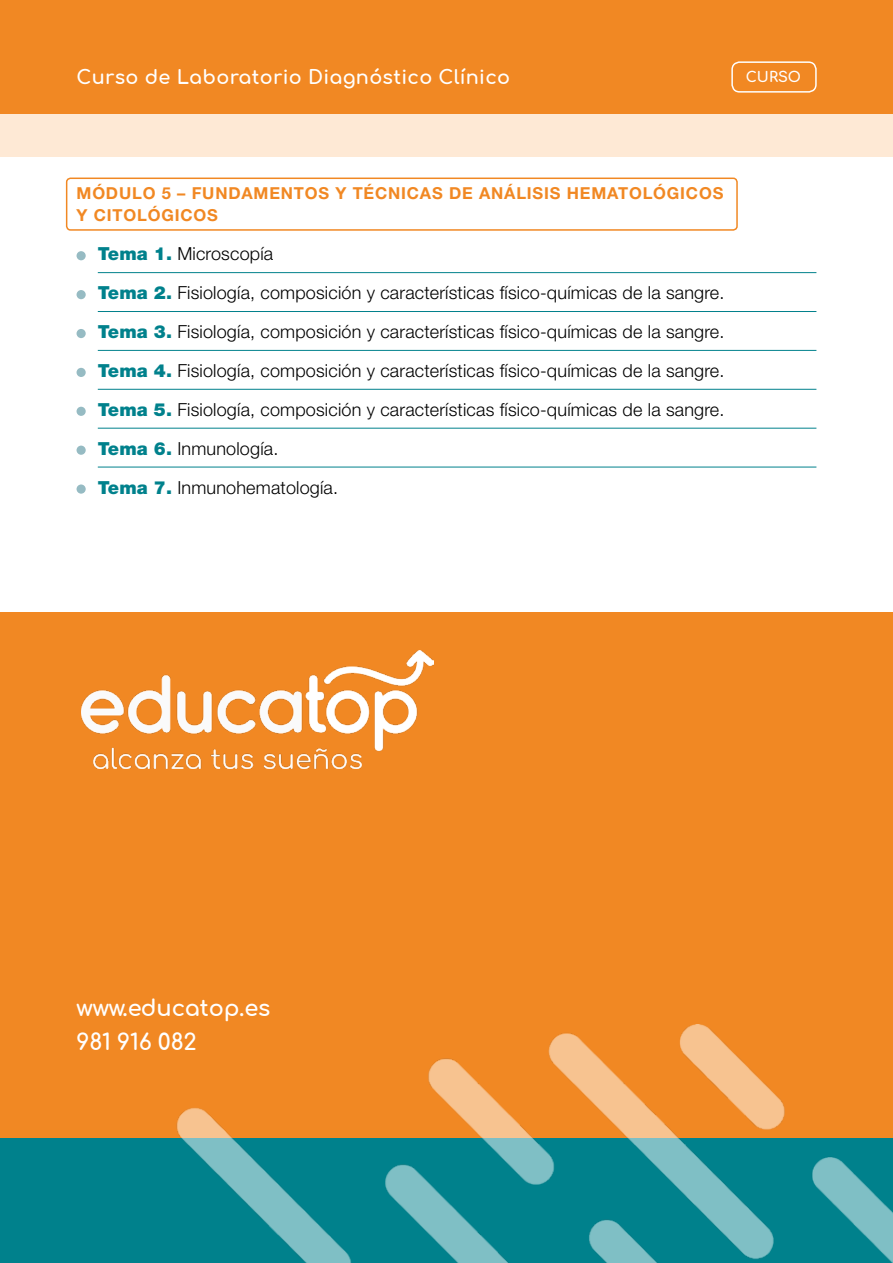
<style>
.page{position:relative;width:893px;height:1263px;background:#fff}
.page>*{position:absolute;margin:0;border:0;box-sizing:border-box;transform-origin:0 0}
.t1{font:700 22.5px/34.5px "Comfortaa";letter-spacing:-.01em;color:#fff}
.t2{font:700 19.2px "Comfortaa";letter-spacing:.015em;color:#fff}
.t3{font:300 18px/38.8px "Helvetica Neue";letter-spacing:.01em;color:#000}
.t4{font:700 16.5px/22.5px "Helvetica Neue";letter-spacing:.05em;color:#f18823}
.t5{font:700 14.25px "Comfortaa";color:#fff}
.s1{font-weight:900;color:#00818c}
</style>
<div class="page">
<div style="left:0;top:43px;width:893px;height:114px;background:#fee9d5"></div>
<hr style="left:98px;top:272px;width:718px;height:1px;background:#00818c">
<hr style="left:98px;top:311px;width:718px;height:1px;background:#00818c">
<hr style="left:98px;top:350px;width:718px;height:1px;background:#00818c">
<hr style="left:98px;top:389px;width:718px;height:1px;background:#00818c">
<hr style="left:98px;top:428px;width:718px;height:1px;background:#00818c">
<hr style="left:98px;top:467px;width:718px;height:1px;background:#00818c">
<div style="left:77px;top:251px;width:9px;height:9px;background:#96bbc3;border-radius:50%"></div>
<div style="left:77px;top:290px;width:9px;height:9px;background:#96bbc3;border-radius:50%"></div>
<div style="left:77px;top:329px;width:9px;height:9px;background:#96bbc3;border-radius:50%"></div>
<div style="left:77px;top:368px;width:9px;height:9px;background:#96bbc3;border-radius:50%"></div>
<div style="left:77px;top:407px;width:9px;height:9px;background:#96bbc3;border-radius:50%"></div>
<div style="left:77px;top:446px;width:9px;height:9px;background:#96bbc3;border-radius:50%"></div>
<div style="left:77px;top:484px;width:9px;height:10px;background:#96bbc3;border-radius:50%"></div>
<div style="left:66px;top:178px;width:672px;height:53px;border:2px solid #f18823;border-radius:4px"></div>
<div style="left:0;top:0;width:893px;height:113px;background:#f18823"></div>
<div style="left:731px;top:61px;width:86px;height:32px;border:2px solid #fff;border-radius:7px"></div>
<div style="left:0;top:612px;width:893px;height:559px;background:#f18823"></div>
<div style="left:0;top:1138px;width:893px;height:125px;background:#00818c"></div>
<img style="left:176px;top:1025px;width:717px;height:238px">
<img style="left:81px;top:651px;width:353px;height:118px">
<p class="t2" style="left:77px;top:59px;width:435px">Curso de Laboratorio Diagnóstico Clínico</p>
<p class="t5" style="left:746px;top:64px;width:57px">CURSO</p>
<p class="t4" style="left:77px;top:181px;width:648px">MÓDULO 5 – FUNDAMENTOS Y TÉCNICAS DE ANÁLISIS HEMATOLÓGICOS<br>Y CITOLÓGICOS</p>
<p class="t3" style="left:98px;top:234px;width:628px"><span class="s1">Tema 1.</span> Microscopía<br><span class="s1">Tema 2.</span> Fisiología, composición y características físico-químicas de la sangre.<br><span class="s1">Tema 3.</span> Fisiología, composición y características físico-químicas de la sangre.<br><span class="s1">Tema 4.</span> Fisiología, composición y características físico-químicas de la sangre.<br><span class="s1">Tema 5.</span> Fisiología, composición y características físico-químicas de la sangre.<br><span class="s1">Tema 6.</span> Inmunología.<br><span class="s1">Tema 7.</span> Inmunohematología.</p>
<p class="t1" style="left:77px;top:987px;width:195px">www.educatop.es<br>981 916 082</p>
</div>
